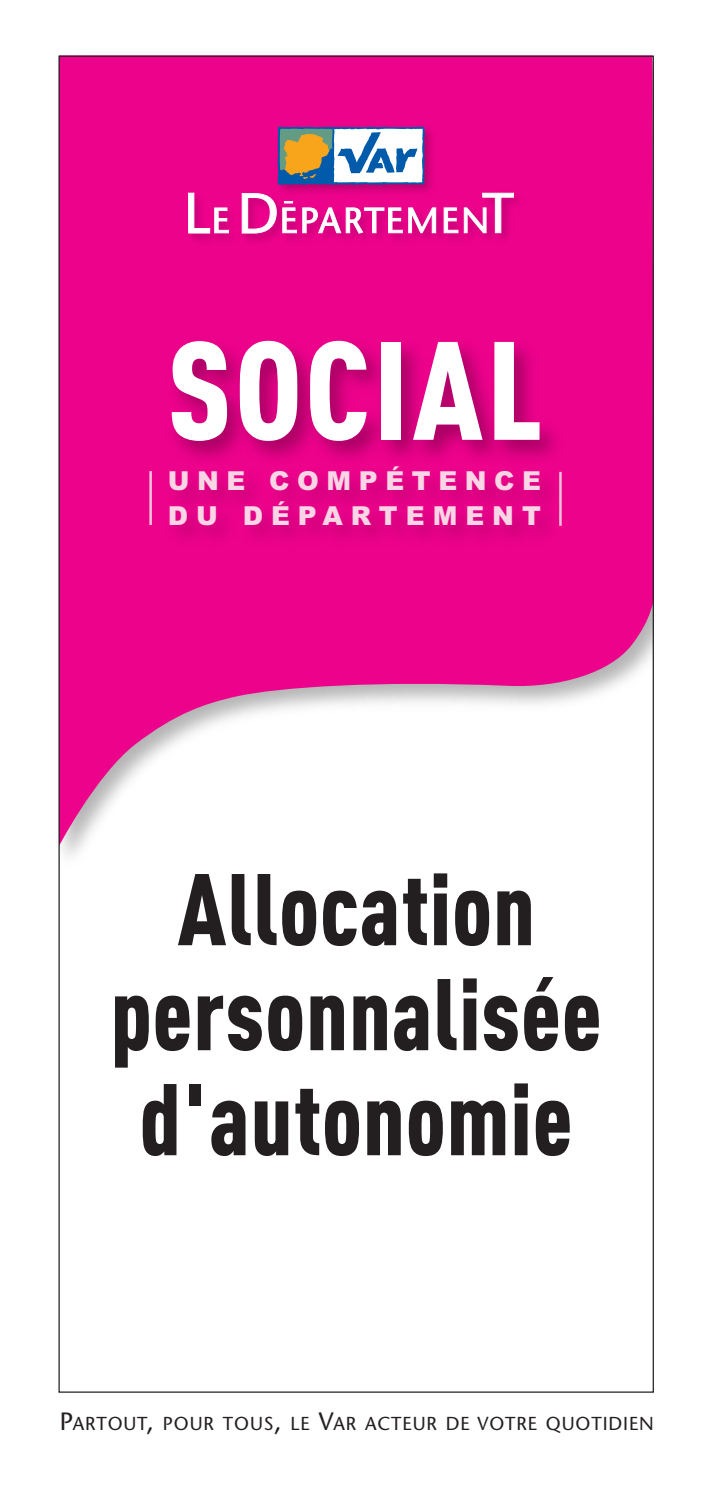
<style>
.page{position:relative;width:713px;height:1489px;background:#fff}
.page>*{position:absolute;margin:0;border:0;box-sizing:border-box;transform-origin:0 0}
.t1{font:900 137.5px "DIN Cond";letter-spacing:.025em;color:#fff}
.t2{font:900 100px/105px "DIN Cond";letter-spacing:.01em;color:#231f20;text-align:center;scale:.95 1}
.t3{font:900 26.25px/34.5px "Arial";letter-spacing:.29em;color:#fad5e5}
.t4{font:18.75px "Stone Sans";letter-spacing:.045em;color:#231f20}
.s1{font-size:25px}
</style>
<div class="page">
<svg style="left:60px;top:58px;width:592px;height:790px;fill:#ed028c"></svg>
<img style="left:177px;top:111px;width:365px;height:150px">
<svg style="left:444px;top:207px;width:14px;height:26px"></svg>
<svg style="left:464px;top:193px;width:50px;height:40px"></svg>
<svg style="left:242px;top:193px;width:194px;height:41px"></svg>
<svg style="left:188px;top:193px;width:41px;height:40px"></svg>
<svg style="left:278px;top:127px;width:147px;height:58px"></svg>
<img style="left:60px;top:305px;width:592px;height:151px">
<img style="left:60px;top:456px;width:592px;height:189px">
<hr style="left:149px;top:471px;width:3px;height:54px;background:#f7c1d9">
<hr style="left:559px;top:472px;width:3px;height:54px;background:#f7c1d9">
<h1 class="t1" style="left:167px;top:342px;width:377px">SOCIAL</h1>
<h3 class="t3" style="left:168px;top:464px;width:375px">UNE COMPÉTENCE<br>DU DÉPARTEMENT</h3>
<h2 class="t2" style="left:111px;top:866px;width:518px">Allocation personnalisée d'autonomie</h2>
<p class="t4" style="left:60px;top:1416px;width:596px"><span class="s1">P</span>ARTOUT<span class="s1">,</span> POUR TOUS<span class="s1">,</span> LE <span class="s1">V</span>AR ACTEUR DE VOTRE QUOTIDIEN</p>
</div>
